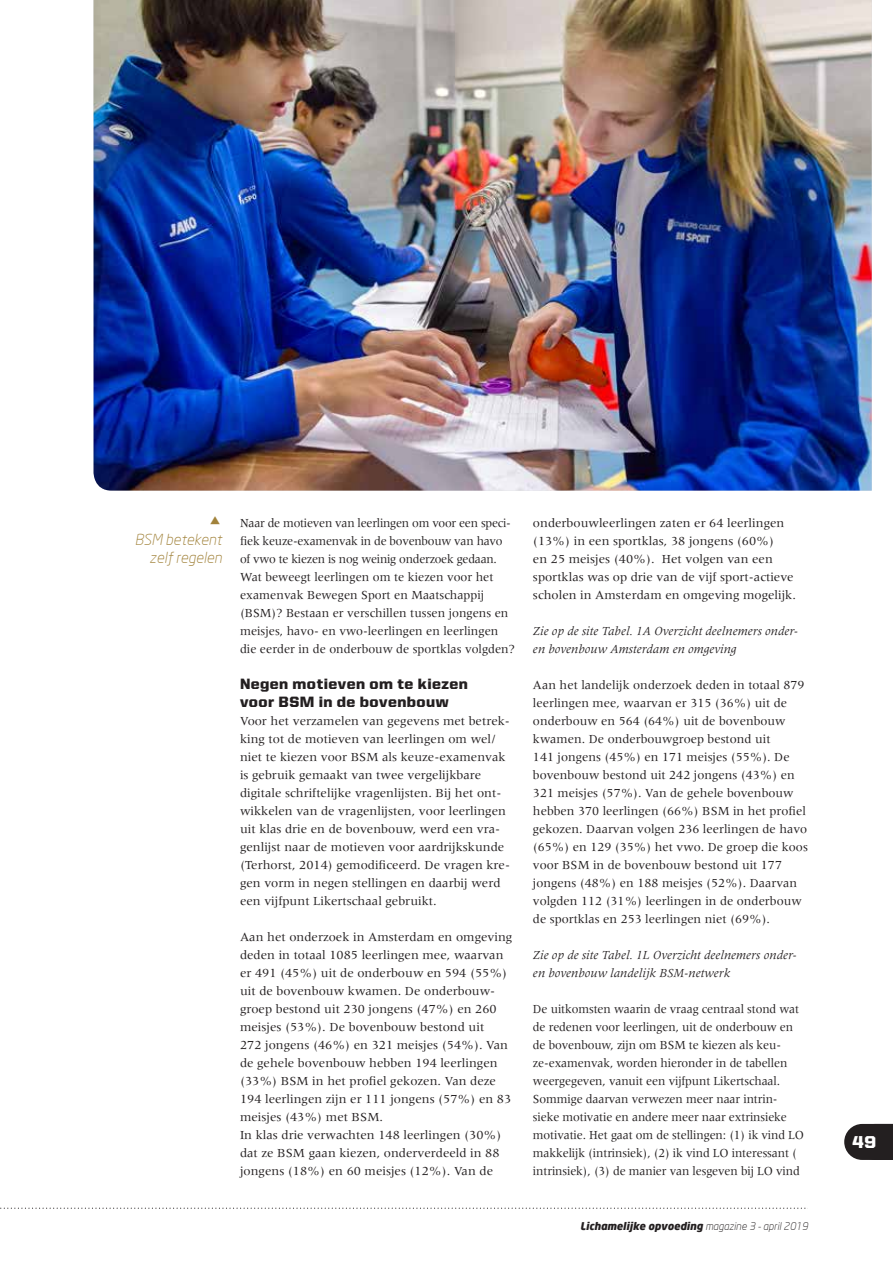
<style>
.page{position:relative;width:893px;height:1263px;background:#fff}
.page>*{position:absolute;margin:0;border:0;box-sizing:border-box;transform-origin:0 0}
.t1{font:900 17.25px "United Sans Reg";color:#fff}
.t2{font:900 15px/18px "United Sans Reg";letter-spacing:.03em;color:#231f20}
.t3{font:italic 300 15px/18px "Neo Sans";color:#a1823a;text-align:right}
.t4{font:12.75px/18px "Meridien LT Std";color:#231f20}
.t5{font:12.75px/18px "Meridien LT Std";color:#231f20;scale:.95 1}
.t6{font:italic 12.75px/18px "Meridien LT Std";color:#231f20}
.t7{font:italic 900 10.5px "Neo Sans";color:#231f20}
.s1{font-weight:300}
</style>
<div class="page">
<img style="left:94px;top:0;width:778px;height:491px">
<svg style="left:844px;top:1124px;width:49px;height:36px"></svg>
<svg style="left:0;top:1207px;width:808px;height:2px"></svg>
<p class="t3" style="left:135px;top:530px;width:89px">BSM betekent zelf regelen</p>
<p class="t5" style="left:240px;top:513px;width:291px">Naar de motieven van leerlingen om voor een speci&shy;fiek keuze-examenvak in de bovenbouw van havo of vwo te kiezen is nog weinig onderzoek gedaan.<br>Wat beweegt leerlingen om te kiezen voor het examenvak Bewegen Sport en Maatschappij (BSM)? Bestaan er verschillen tussen jongens en meisjes, havo- en vwo-leerlingen en leerlingen die eerder in de onderbouw de sportklas volgden?</p>
<p class="t2" style="left:240px;top:674px;width:230px">Negen motieven om te kiezen voor BSM in de bovenbouw</p>
<p class="t4" style="left:240px;top:711px;width:272px">Voor het verzamelen van gegevens met betrek&shy;king tot de motieven van leerlingen om wel/ niet te kiezen voor BSM als keuze-examenvak is gebruik gemaakt van twee vergelijkbare digitale schriftelijke vragenlijsten. Bij het ont&shy;wikkelen van de vragenlijsten, voor leerlingen uit klas drie en de bovenbouw, werd een vra&shy;genlijst naar de motieven voor aardrijkskunde (Terhorst, 2014) gemodificeerd. De vragen kre&shy;gen vorm in negen stellingen en daarbij werd een vijfpunt Likertschaal gebruikt.</p>
<p class="t4" style="left:240px;top:927px;width:274px">Aan het onderzoek in Amsterdam en omgeving deden in totaal 1085 leerlingen mee, waarvan er 491 (45%) uit de onderbouw en 594 (55%) uit de bovenbouw kwamen. De onderbouw&shy;groep bestond uit 230 jongens (47%) en 260 meisjes (53%). De bovenbouw bestond uit<br>272 jongens (46%) en 321 meisjes (54%). Van de gehele bovenbouw hebben 194 leerlingen (33%) BSM in het profiel gekozen. Van deze 194 leerlingen zijn er 111 jongens (57%) en 83 meisjes (43%) met BSM.<br>In klas drie verwachten 148 leerlingen (30%) dat ze BSM gaan kiezen, onderverdeeld in 88 jongens (18%) en 60 meisjes (12%). Van de</p>
<p class="t4" style="left:533px;top:513px;width:265px">onderbouwleerlingen zaten er 64 leerlingen (13%) in een sportklas, 38 jongens (60%)<br>en 25 meisjes (40%). Het volgen van een sportklas was op drie van de vijf sport-actieve scholen in Amsterdam en omgeving mogelijk.</p>
<p class="t6" style="left:533px;top:622px;width:267px">Zie op de site Tabel. 1A Overzicht deelnemers onder&shy;en bovenbouw Amsterdam en omgeving</p>
<p class="t4" style="left:533px;top:675px;width:276px">Aan het landelijk onderzoek deden in totaal 879 leerlingen mee, waarvan er 315 (36%) uit de onderbouw en 564 (64%) uit de bovenbouw kwamen. De onderbouwgroep bestond uit<br>141 jongens (45%) en 171 meisjes (55%). De bovenbouw bestond uit 242 jongens (43%) en 321 meisjes (57%). Van de gehele bovenbouw hebben 370 leerlingen (66%) BSM in het profiel gekozen. Daarvan volgen 236 leerlingen de havo (65%) en 129 (35%) het vwo. De groep die koos voor BSM in de bovenbouw bestond uit 177 jongens (48%) en 188 meisjes (52%). Daarvan volgden 112 (31%) leerlingen in de onderbouw de sportklas en 253 leerlingen niet (69%).</p>
<p class="t6" style="left:533px;top:946px;width:265px">Zie op de site Tabel. 1L Overzicht deelnemers onder&shy;en bovenbouw landelijk BSM-netwerk</p>
<p class="t5" style="left:533px;top:999px;width:287px">De uitkomsten waarin de vraag centraal stond wat de redenen voor leerlingen, uit de onderbouw en de bovenbouw, zijn om BSM te kiezen als keu&shy;ze-examenvak, worden hieronder in de tabellen weergegeven, vanuit een vijfpunt Likertschaal.<br>Sommige daarvan verwezen meer naar intrin&shy;sieke motivatie en andere meer naar extrinsieke motivatie. Het gaat om de stellingen: (1) ik vind LO makkelijk (intrinsiek), (2) ik vind LO interessant ( intrinsiek), (3) de manier van lesgeven bij LO vind</p>
<p class="t7" style="left:580px;top:1219px;width:229px">Lichamelijke opvoeding <span class="s1">magazine 3 - april 2019</span></p>
<h1 class="t1" style="left:852px;top:1133px;width:25px">49</h1>
</div>
